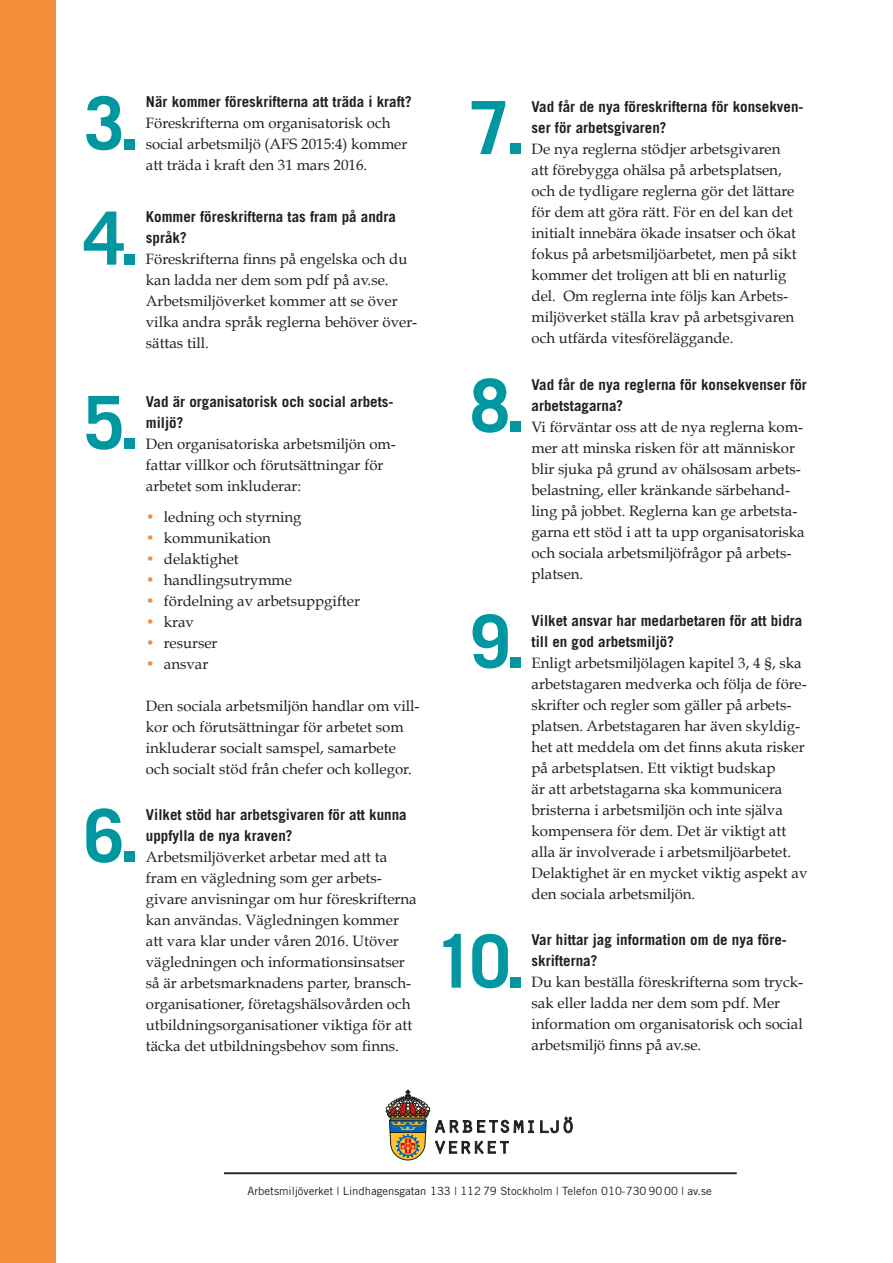
<style>
.page{position:relative;width:893px;height:1263px;background:#fff}
.page>*{position:absolute;margin:0;border:0;box-sizing:border-box;transform-origin:0 0}
.t1{font:700 73.5px "Trade Gothic LT Std";color:#0097a0}
.t2{font:15px/21px "Book Antiqua";color:#231f20}
.rubbedidubb{font:700 15px/21px "Trade Gothic LT Std";color:#231f20}
.t3{font:11.4px "Trade Gothic LT Std";color:#231f20}
.s1{color:#f68d38}
</style>
<div class="page">
<hr style="left:224px;top:1172px;width:513px;height:2px;background:#231f20">
<svg style="left:540px;top:1117px;width:32px;height:16px"></svg>
<svg style="left:386px;top:1090px;width:148px;height:70px"></svg>
<div style="left:0;top:0;width:56px;height:1263px;background:#f68d38"></div>
<p class="t1" style="left:84px;top:78px;width:57px">3.</p>
<p class="t1" style="left:84px;top:193px;width:57px">4.</p>
<p class="rubbedidubb" style="left:146px;top:91px;width:267px">När kommer föreskrifterna att träda i kraft?</p>
<p class="t2" style="left:146px;top:113px;width:263px">Föreskrifterna om organisatorisk och social arbetsmiljö (AFS 2015:4) kommer att träda i kraft den 31 mars 2016.</p>
<p class="rubbedidubb" style="left:146px;top:206px;width:251px">Kommer föreskrifterna tas fram på andra språk?</p>
<p class="t2" style="left:146px;top:249px;width:263px">Föreskrifterna finns på engelska och du kan ladda ner dem som pdf på av.se.</p>
<p class="t2" style="left:146px;top:291px;width:273px">Arbetsmiljöverket kommer att se över vilka andra språk reglerna behöver över&shy;sättas till.</p>
<p class="t1" style="left:84px;top:378px;width:57px">5.</p>
<p class="t1" style="left:84px;top:791px;width:57px">6.</p>
<p class="rubbedidubb" style="left:146px;top:391px;width:249px">Vad är organisatorisk och social arbets&shy;miljö?</p>
<p class="t2" style="left:146px;top:433px;width:251px">Den organisatoriska arbetsmiljön om&shy;fattar villkor och förutsättningar för arbetet som inkluderar:</p>
<p class="t2" style="left:146px;top:507px;width:157px"><span class="s1">•</span> ledning och styrning</p>
<p class="t2" style="left:146px;top:528px;width:127px"><span class="s1">•</span> kommunikation</p>
<p class="t2" style="left:146px;top:549px;width:94px"><span class="s1">•</span> delaktighet</p>
<p class="t2" style="left:146px;top:570px;width:148px"><span class="s1">•</span> handlingsutrymme</p>
<p class="t2" style="left:146px;top:591px;width:216px"><span class="s1">•</span> fördelning av arbetsuppgifter</p>
<p class="t2" style="left:146px;top:612px;width:50px"><span class="s1">•</span> krav</p>
<p class="t2" style="left:146px;top:633px;width:73px"><span class="s1">•</span> resurser</p>
<p class="t2" style="left:146px;top:654px;width:64px"><span class="s1">•</span> ansvar</p>
<p class="t2" style="left:146px;top:696px;width:275px">Den sociala arbetsmiljön handlar om vill&shy;kor och förutsättningar för arbetet som inkluderar socialt samspel, samarbete och socialt stöd från chefer och kollegor.</p>
<p class="rubbedidubb" style="left:146px;top:804px;width:262px">Vilket stöd har arbetsgivaren för att kunna uppfylla de nya kraven?</p>
<p class="t2" style="left:146px;top:846px;width:272px">Arbetsmiljöverket arbetar med att ta fram en vägledning som ger arbets&shy;givare anvisningar om hur föreskrifterna kan användas. Vägledningen kommer att vara klar under våren 2016. Utöver vägledningen och informationsinsatser så är arbetsmarknadens parter, bransch&shy;organisationer, företagshälsovården och utbildningsorganisationer viktiga för att täcka det utbildningsbehov som finns.</p>
<p class="t1" style="left:469px;top:83px;width:57px">7.</p>
<p class="t1" style="left:469px;top:361px;width:57px">8.</p>
<p class="t1" style="left:469px;top:596px;width:57px">9.</p>
<p class="t1" style="left:434px;top:916px;width:93px">10.</p>
<p class="rubbedidubb" style="left:531px;top:96px;width:273px">Vad får de nya föreskrifterna för konsekven&shy;ser för arbetsgivaren?</p>
<p class="t2" style="left:531px;top:138px;width:267px">De nya reglerna stödjer arbetsgivaren att förebygga ohälsa på arbetsplatsen, och de tydligare reglerna gör det lättare för dem att göra rätt. För en del kan det initialt innebära ökade insatser och ökat fokus på arbetsmiljöarbetet, men på sikt kommer det troligen att bli en naturlig del. Om reglerna inte följs kan Arbets&shy;miljöverket ställa krav på arbetsgivaren och utfärda vitesföreläggande.</p>
<p class="rubbedidubb" style="left:531px;top:374px;width:277px">Vad får de nya reglerna för konsekvenser för arbetstagarna?</p>
<p class="t2" style="left:531px;top:416px;width:275px">Vi förväntar oss att de nya reglerna kom&shy;mer att minska risken för att människor blir sjuka på grund av ohälsosam arbets&shy;belastning, eller kränkande särbehand&shy;ling på jobbet. Reglerna kan ge arbetsta&shy;garna ett stöd i att ta upp organisatoriska och sociala arbetsmiljöfrågor på arbets&shy;platsen.</p>
<p class="rubbedidubb" style="left:531px;top:609px;width:272px">Vilket ansvar har medarbetaren för att bidra till en god arbetsmiljö?</p>
<p class="t2" style="left:531px;top:652px;width:277px">Enligt arbetsmiljölagen kapitel 3, 4 §, ska arbetstagaren medverka och följa de före&shy;skrifter och regler som gäller på arbets&shy;platsen. Arbetstagaren har även skyldig&shy;het att meddela om det finns akuta risker på arbetsplatsen. Ett viktigt budskap<br>är att arbetstagarna ska kommunicera bristerna i arbetsmiljön och inte själva kompensera för dem. Det är viktigt att alla är involverade i arbetsmiljöarbetet.<br>Delaktighet är en mycket viktig aspekt av den sociala arbetsmiljön.</p>
<p class="rubbedidubb" style="left:531px;top:929px;width:257px">Var hittar jag information om de nya före&shy;skrifterna?</p>
<p class="t2" style="left:531px;top:972px;width:273px">Du kan beställa föreskrifterna som tryck&shy;sak eller ladda ner dem som pdf. Mer information om organisatorisk och social arbetsmiljö finns på av.se.</p>
<p class="t3" style="left:248px;top:1184px;width:466px">Arbetsmiljöverket | Lindhagensgatan 133 | 112 79 Stockholm | Telefon 010-730 90 00 | av.se</p>
</div>
